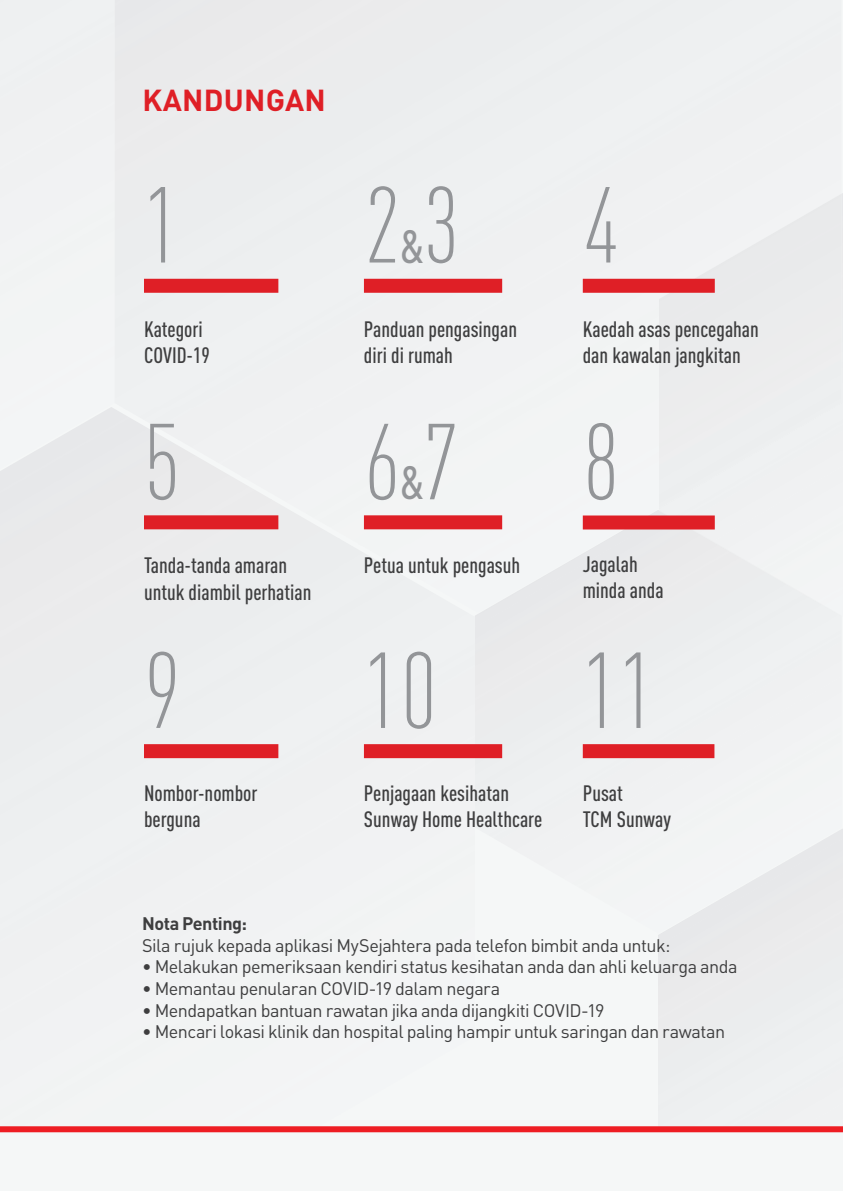
<style>
.page{position:relative;width:843px;height:1191px;background:#fff}
.page>*{position:absolute;margin:0;border:0;box-sizing:border-box;transform-origin:0 0}
.t1{font:300 condensed 106px "DIN Pro";letter-spacing:.105em;color:#939598}
.t2{font:500 condensed 46px "DIN Pro";color:#939598}
.t3{font:700 30px "DIN Pro";letter-spacing:.01em;color:#df1f26}
.t4{font:500 condensed 22px/26.4px "DIN Pro";color:#3e3e3f}
.t5{font:18px "DIN Pro";letter-spacing:-.03em;color:#3e3e3f}
.t6{font:700 18px "DIN Pro";letter-spacing:-.03em;color:#3e3e3f}
</style>
<div class="page">
<div style="left:0;top:0;width:842px;height:1191px;background:#f5f7f7"></div>
<img style="left:659px;top:510px;width:182px;height:106px">
<img style="left:841px;top:194px;width:1px;height:209px">
<img style="left:576px;top:271px;width:130px;height:274px">
<img style="left:241px;top:476px;width:336px;height:69px">
<div style="left:659px;top:194px;width:182px;height:314px;background:#ecedee"></div>
<div style="left:0;top:1126px;width:842px;height:6px;background:#ee1d23"></div>
<div style="left:144px;top:279px;width:134px;height:14px;background:#df1f26"></div>
<div style="left:364px;top:279px;width:138px;height:14px;background:#df1f26"></div>
<div style="left:582px;top:279px;width:132px;height:14px;background:#df1f26"></div>
<div style="left:144px;top:515px;width:134px;height:14px;background:#df1f26"></div>
<div style="left:364px;top:515px;width:138px;height:14px;background:#df1f26"></div>
<div style="left:582px;top:515px;width:132px;height:14px;background:#df1f26"></div>
<div style="left:144px;top:744px;width:134px;height:14px;background:#df1f26"></div>
<div style="left:364px;top:744px;width:138px;height:14px;background:#df1f26"></div>
<div style="left:582px;top:744px;width:132px;height:14px;background:#df1f26"></div>
<h3 class="t3" style="left:142px;top:80px;width:185px">KANDUNGAN</h3>
<h1 class="t1" style="left:144px;top:150px;width:38px">1</h1>
<h1 class="t1" style="left:364px;top:150px;width:257px">23 4</h1>
<h2 class="t2" style="left:400px;top:212px;width:24px">&amp;</h2>
<p class="t4" style="left:144px;top:314px;width:67px">Kategori<br>COVID-19</p>
<p class="t4" style="left:364px;top:314px;width:155px">Panduan pengasingan diri di rumah</p>
<p class="t4" style="left:582px;top:314px;width:177px">Kaedah asas pencegahan dan kawalan jangkitan</p>
<h1 class="t1" style="left:144px;top:387px;width:38px">5</h1>
<h1 class="t1" style="left:364px;top:387px;width:97px">67</h1>
<h2 class="t2" style="left:400px;top:449px;width:24px">&amp;</h2>
<p class="t4" style="left:144px;top:550px;width:169px">Tanda-tanda amaran untuk diambil perhatian</p>
<p class="t4" style="left:364px;top:550px;width:158px">Petua untuk pengasuh</p>
<h1 class="t1" style="left:144px;top:616px;width:38px">9</h1>
<p class="t4" style="left:144px;top:778px;width:115px">Nombor-nombor berguna</p>
<h1 class="t1" style="left:364px;top:616px;width:75px">10</h1>
<p class="t4" style="left:364px;top:778px;width:180px">Penjagaan kesihatan<br>Sunway Home Healthcare</p>
<h1 class="t1" style="left:582px;top:387px;width:38px">8</h1>
<p class="t4" style="left:582px;top:549px;width:82px">Jagalah minda anda</p>
<h1 class="t1" style="left:582px;top:616px;width:75px">11</h1>
<p class="t4" style="left:582px;top:778px;width:90px">Pusat<br>TCM Sunway</p>
<p class="t6" style="left:142px;top:911px;width:106px">Nota Penting:</p>
<p class="t5" style="left:142px;top:933px;width:530px">Sila rujuk kepada aplikasi MySejahtera pada telefon bimbit anda untuk:</p>
<p class="t5" style="left:142px;top:954px;width:597px">• Melakukan pemeriksaan kendiri status kesihatan anda dan ahli keluarga anda</p>
<p class="t5" style="left:142px;top:976px;width:359px">• Memantau penularan COVID-19 dalam negara</p>
<p class="t5" style="left:142px;top:997px;width:464px">• Mendapatkan bantuan rawatan jika anda dijangkiti COVID-19</p>
<p class="t5" style="left:142px;top:1019px;width:584px">• Mencari lokasi klinik dan hospital paling hampir untuk saringan dan rawatan</p>
</div>
